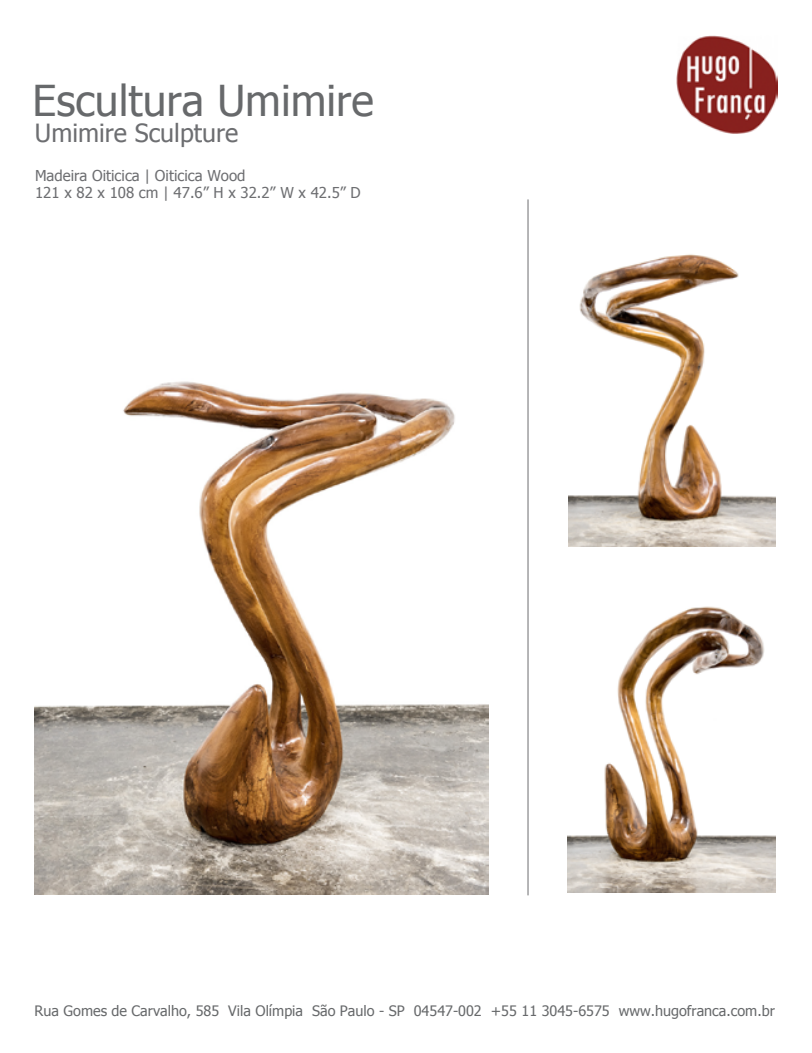
<style>
.page{position:relative;width:812px;height:1053px;background:#fff}
.page>*{position:absolute;margin:0;border:0;box-sizing:border-box;transform-origin:0 0}
.t1{font:42.5px "Tahoma";color:#67696b}
.t2{font:25px "Tahoma";color:#6d6e71}
.t3{font:15px "Tahoma";color:#6d6e71}
.t4{font:14.38px "Tahoma";color:#67696b}
</style>
<div class="page">
<img style="left:35px;top:381px;width:453px;height:513px">
<hr style="left:527px;top:199px;width:1px;height:696px;background:#6d6e71">
<img style="left:676px;top:35px;width:101px;height:98px">
<img style="left:568px;top:254px;width:206px;height:292px">
<img style="left:567px;top:606px;width:208px;height:286px">
<h1 class="t1" style="left:33px;top:73px;width:342px">Escultura Umimire</h1>
<h2 class="t2" style="left:35px;top:116px;width:205px">Umimire Sculpture</h2>
<p class="t3" style="left:35px;top:183px;width:327px">121 x 82 x 108 cm | 47.6” H x 32.2” W x 42.5” D</p>
<p class="t3" style="left:35px;top:166px;width:212px">Madeira Oiticica | Oiticica Wood</p>
<p class="t4" style="left:35px;top:1001px;width:741px">Rua Gomes de Carvalho, 585 Vila Olímpia São Paulo - SP 04547-002 +55 11 3045-6575 www.hugofranca.com.br</p>
</div>
